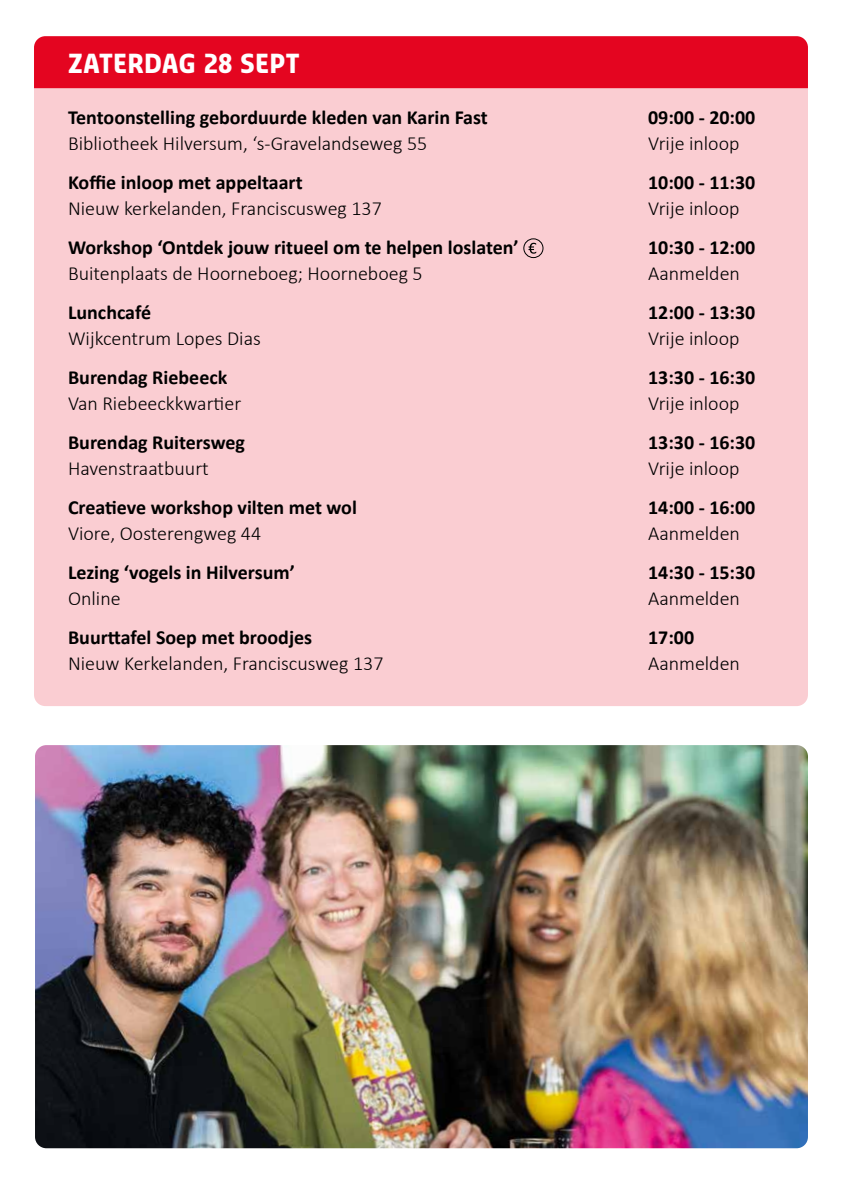
<style>
.page{position:relative;width:842px;height:1191px;background:#fff}
.page>*{position:absolute;margin:0;border:0;box-sizing:border-box;transform-origin:0 0}
.t1{font:700 25.8px "Sansa Con Pro";letter-spacing:.015em;color:#fff}
.t2{font:700 20px "Calibri";color:#000}
.t3{font:300 20px "Calibri";color:#000}
</style>
<div class="page">
<div style="left:34px;top:88px;width:774px;height:618px;background:#facdd2"></div>
<div style="left:523px;top:238px;width:20px;height:20px;border:1px solid #000;border-radius:50%"></div>
<svg style="left:528px;top:243px;width:8px;height:11px"></svg>
<div style="left:34px;top:36px;width:774px;height:52px;background:#e40520"></div>
<img style="left:35px;top:745px;width:773px;height:403px">
<p class="t1" style="left:68px;top:46px;width:233px">ZATERDAG 28 SEPT</p>
<p class="t2" style="left:68px;top:103px;width:421px">Tentoonstelling geborduurde kleden van Karin Fast</p>
<p class="t2" style="left:648px;top:103px;width:109px">09:00 - 20:00</p>
<p class="t3" style="left:68px;top:131px;width:361px">Bibliotheek Hilversum, ‘s-Gravelandseweg 55</p>
<p class="t3" style="left:648px;top:131px;width:93px">Vrije inloop</p>
<p class="t2" style="left:68px;top:168px;width:236px">Koffie inloop met appeltaart</p>
<p class="t2" style="left:648px;top:168px;width:109px">10:00 - 11:30</p>
<p class="t3" style="left:68px;top:196px;width:315px">Nieuw kerkelanden, Franciscusweg 137</p>
<p class="t3" style="left:648px;top:196px;width:93px">Vrije inloop</p>
<p class="t2" style="left:68px;top:233px;width:452px">Workshop ‘Ontdek jouw ritueel om te helpen loslaten’</p>
<p class="t2" style="left:648px;top:233px;width:109px">10:30 - 12:00</p>
<p class="t3" style="left:68px;top:261px;width:356px">Buitenplaats de Hoorneboeg; Hoorneboeg 5</p>
<p class="t3" style="left:648px;top:261px;width:93px">Aanmelden</p>
<p class="t2" style="left:68px;top:298px;width:85px">Lunchcafé</p>
<p class="t2" style="left:648px;top:298px;width:109px">12:00 - 13:30</p>
<p class="t3" style="left:68px;top:326px;width:194px">Wijkcentrum Lopes Dias</p>
<p class="t3" style="left:648px;top:326px;width:93px">Vrije inloop</p>
<p class="t2" style="left:68px;top:363px;width:161px">Burendag Riebeeck</p>
<p class="t2" style="left:648px;top:363px;width:109px">13:30 - 16:30</p>
<p class="t3" style="left:68px;top:391px;width:175px">Van Riebeeckkwartier</p>
<p class="t3" style="left:648px;top:391px;width:93px">Vrije inloop</p>
<p class="t2" style="left:68px;top:428px;width:178px">Burendag Ruitersweg</p>
<p class="t2" style="left:648px;top:428px;width:109px">13:30 - 16:30</p>
<p class="t3" style="left:68px;top:456px;width:142px">Havenstraatbuurt</p>
<p class="t3" style="left:648px;top:456px;width:93px">Vrije inloop</p>
<p class="t2" style="left:68px;top:493px;width:290px">Creatieve workshop vilten met wol</p>
<p class="t2" style="left:648px;top:493px;width:109px">14:00 - 16:00</p>
<p class="t3" style="left:68px;top:521px;width:195px">Viore, Oosterengweg 44</p>
<p class="t3" style="left:648px;top:521px;width:93px">Aanmelden</p>
<p class="t2" style="left:68px;top:558px;width:228px">Lezing ‘vogels in Hilversum’</p>
<p class="t2" style="left:648px;top:558px;width:109px">14:30 - 15:30</p>
<p class="t3" style="left:68px;top:586px;width:54px">Online</p>
<p class="t3" style="left:648px;top:586px;width:93px">Aanmelden</p>
<p class="t2" style="left:68px;top:623px;width:246px">Buurttafel Soep met broodjes</p>
<p class="t2" style="left:648px;top:623px;width:48px">17:00</p>
<p class="t3" style="left:68px;top:651px;width:317px">Nieuw Kerkelanden, Franciscusweg 137</p>
<p class="t3" style="left:648px;top:651px;width:93px">Aanmelden</p>
</div>
